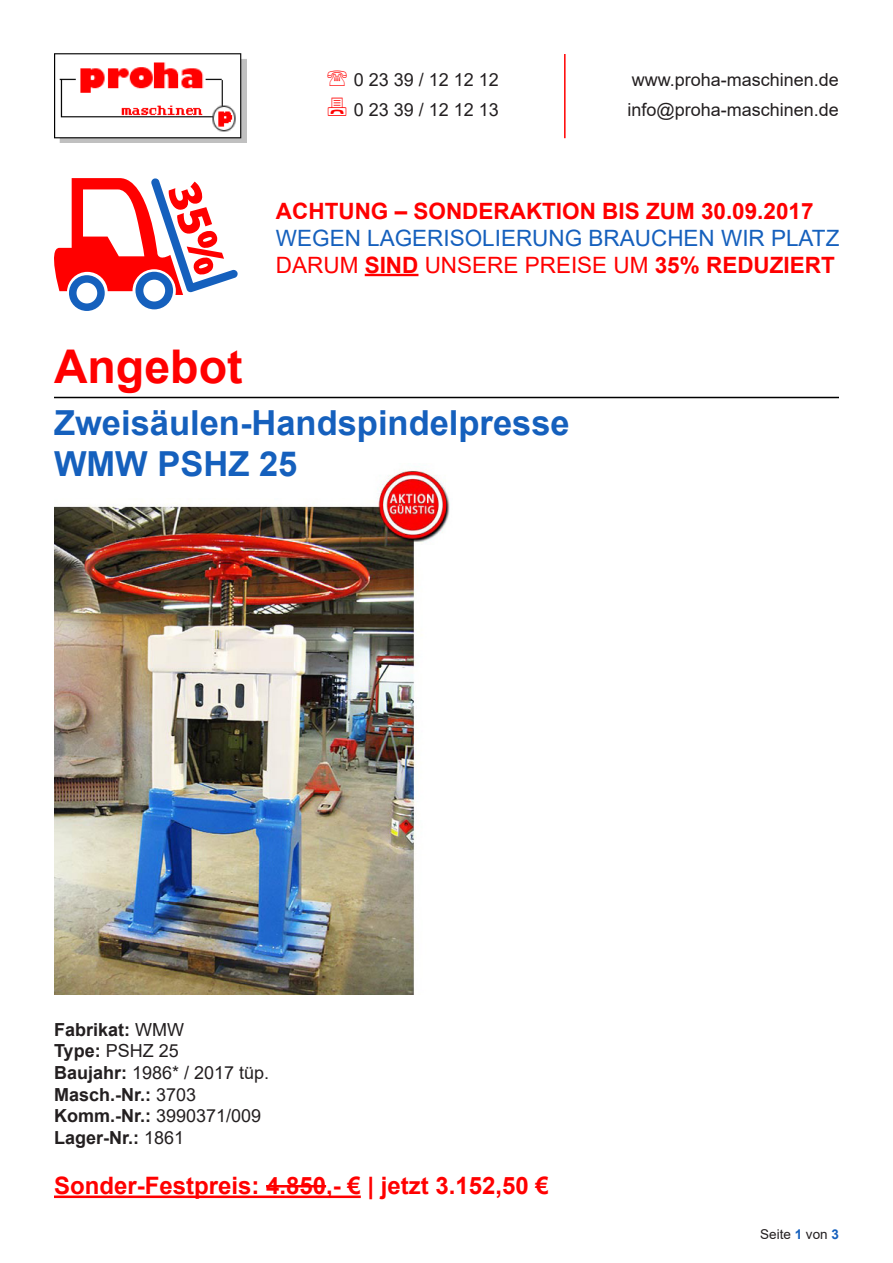
<style>
.page{position:relative;width:893px;height:1263px;background:#fff}
.page>*{position:absolute;margin:0;border:0;box-sizing:border-box;transform-origin:0 0}
.t1{font:700 46.5px "Arial";color:#f00}
.t2{font:700 34.5px/41.4px "Arial";color:#1560bd}
.para{font:700 24px "Arial";color:#f00}
.para-2{font:700 22.5px "Arial";color:#f00}
.para-3{font:22.5px "Arial";color:#1560bd}
.para-4{font:22.5px "Arial";color:#f00}
.para-5{font:18px/21.6px "Arial";color:#231f20}
.para-6{font:700 18px/21.6px "Arial";color:#231f20}
.para-7{font:13.5px "Arial";color:#231f20}
.s1{font-weight:700}
.s2{font-weight:400}
.s3{font-weight:700;color:#1560bd}
</style>
<div class="page">
<img style="left:54px;top:470px;width:396px;height:524px">
<hr style="left:54px;top:1195px;width:307px;height:3px;background:#f00">
<hr style="left:266px;top:1185px;width:60px;height:2px;background:#f00">
<hr style="left:54px;top:397px;width:785px;height:1px;background:#000">
<img style="left:54px;top:53px;width:193px;height:89px">
<hr style="left:564px;top:54px;width:2px;height:84px;background:#f00">
<hr style="left:365px;top:274px;width:53px;height:2px;background:#f00">
<svg style="left:54px;top:178px;width:184px;height:132px"></svg>
<p class="para-5" style="left:354px;top:68px;width:147px">0 23 39 / 12 12 12</p>
<p class="para-5" style="left:632px;top:68px;width:209px">www.proha-maschinen.de</p>
<p class="para-5" style="left:354px;top:99px;width:147px">0 23 39 / 12 12 13</p>
<p class="para-5" style="left:628px;top:99px;width:213px">info@proha-maschinen.de</p>
<p class="para-2" style="left:276px;top:195px;width:539px">ACHTUNG – SONDERAKTION BIS ZUM 30.09.2017</p>
<p class="para-3" style="left:276px;top:222px;width:565px">WEGEN LAGERISOLIERUNG BRAUCHEN WIR PLATZ</p>
<p class="para-4" style="left:276px;top:249px;width:560px">DARUM <span class="s1">SIND</span> UNSERE PREISE UM <span class="s1">35% REDUZIERT</span></p>
<p class="t1" style="left:54px;top:334px;width:190px">Angebot</p>
<p class="t2" style="left:54px;top:402px;width:517px">Zweisäulen-Handspindelpresse<br>WMW PSHZ 25</p>
<p class="para-6" style="left:54px;top:1019px;width:131px">Fabrikat: <span class="s2">WMW</span></p>
<p class="para-5" style="left:54px;top:1040px;width:217px"><span class="s1">Type:</span> PSHZ 25<br><span class="s1">Baujahr:</span> 1986* / 2017 tüp.</p>
<p class="para-6" style="left:54px;top:1084px;width:209px">Masch.-Nr.: <span class="s2">3703<br></span>Komm.-Nr.: <span class="s2">3990371/009</span></p>
<p class="para-6" style="left:54px;top:1127px;width:132px">Lager-Nr.: <span class="s2">1861</span></p>
<p class="para" style="left:54px;top:1169px;width:496px">Sonder-Festpreis: 4.850,- € | jetzt 3.152,50 €</p>
<p class="para-7" style="left:760px;top:1225px;width:80px">Seite <span class="s3">1</span> von <span class="s3">3</span></p>
</div>
